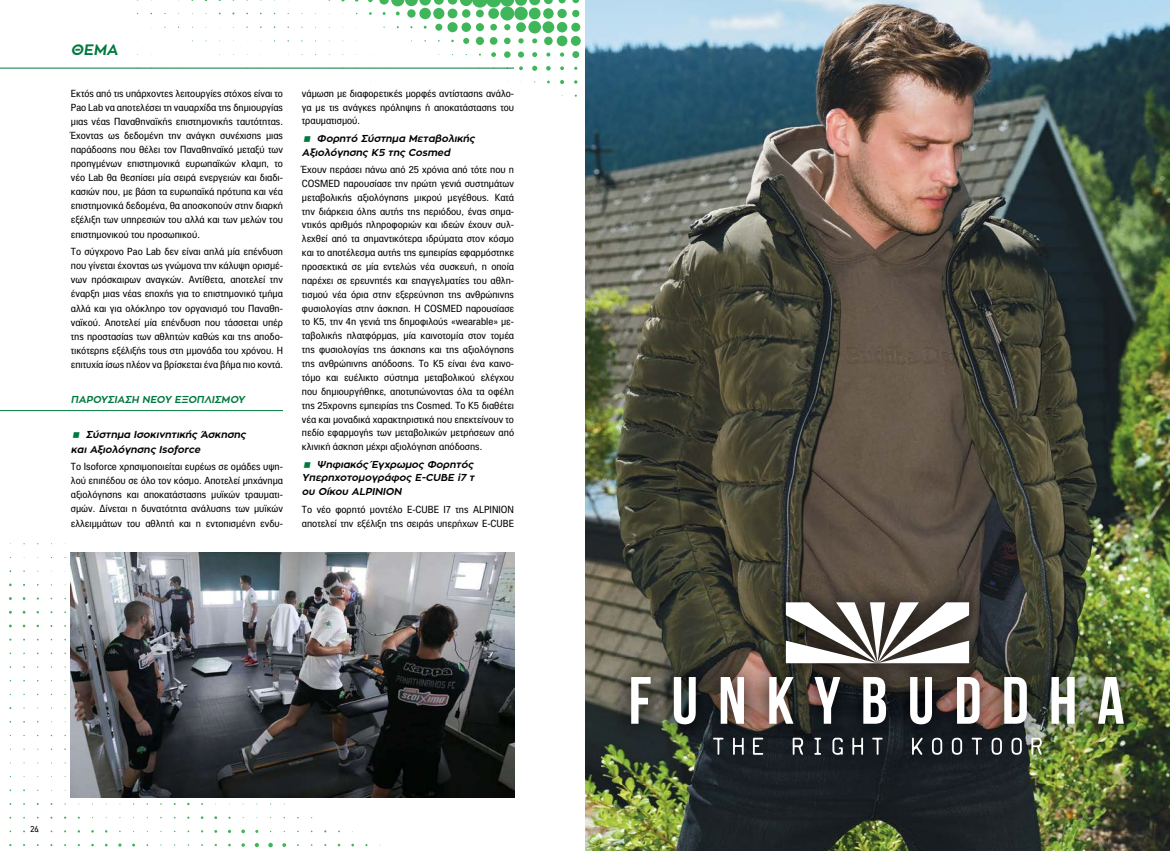
<style>
.page{position:relative;width:1170px;height:851px;background:#fff}
.page>*{position:absolute;margin:0;border:0;box-sizing:border-box;transform-origin:0 0}
.t1{font:700 15px "Zona Pro";color:#00793f}
.t2{font:10px/13.9px "PF Paperback";color:#000;text-align:justify}
.t3{font:italic 700 10px/13.9px "Zona Pro";color:#000}
.t4{font:italic 700 10px "Zona Pro";color:#00793f}
.t5{font:8.75px "PF Din Text";color:#000}
</style>
<div class="page">
<svg style="left:558px;top:0;width:7px;height:3px"></svg>
<svg style="left:572px;top:0;width:7px;height:3px"></svg>
<svg style="left:379px;top:0;width:173px;height:15px"></svg>
<div style="left:407px;top:9px;width:8px;height:9px;background:#3fb659;border-radius:50%"></div>
<div style="left:419px;top:8px;width:12px;height:11px;background:#3fb659;border-radius:50%"></div>
<div style="left:433px;top:8px;width:11px;height:11px;background:#3fb659;border-radius:50%"></div>
<div style="left:447px;top:9px;width:10px;height:9px;background:#3fb659;border-radius:50%"></div>
<div style="left:462px;top:9px;width:8px;height:9px;background:#3fb659;border-radius:50%"></div>
<div style="left:476px;top:10px;width:8px;height:7px;background:#3fb659;border-radius:50%"></div>
<div style="left:488px;top:8px;width:11px;height:11px;background:#3fb659;border-radius:50%"></div>
<div style="left:500px;top:7px;width:14px;height:13px;background:#3fb659;border-radius:50%"></div>
<div style="left:514px;top:7px;width:13px;height:13px;background:#3fb659;border-radius:50%"></div>
<div style="left:529px;top:8px;width:11px;height:11px;background:#3fb659;border-radius:50%"></div>
<div style="left:543px;top:8px;width:10px;height:11px;background:#3fb659;border-radius:50%"></div>
<div style="left:557px;top:9px;width:9px;height:9px;background:#3fb659;border-radius:50%"></div>
<div style="left:572px;top:10px;width:7px;height:7px;background:#3fb659;border-radius:50%"></div>
<div style="left:435px;top:24px;width:7px;height:7px;background:#3fb659;border-radius:50%"></div>
<div style="left:447px;top:22px;width:10px;height:10px;background:#3fb659;border-radius:50%"></div>
<div style="left:461px;top:22px;width:10px;height:10px;background:#3fb659;border-radius:50%"></div>
<div style="left:476px;top:23px;width:8px;height:8px;background:#3fb659;border-radius:50%"></div>
<div style="left:490px;top:24px;width:7px;height:7px;background:#3fb659;border-radius:50%"></div>
<svg style="left:504px;top:24px;width:6px;height:6px"></svg>
<div style="left:516px;top:22px;width:10px;height:10px;background:#3fb659;border-radius:50%"></div>
<div style="left:528px;top:21px;width:13px;height:12px;background:#3fb659;border-radius:50%"></div>
<div style="left:542px;top:21px;width:12px;height:12px;background:#3fb659;border-radius:50%"></div>
<div style="left:557px;top:22px;width:10px;height:10px;background:#3fb659;border-radius:50%"></div>
<div style="left:571px;top:23px;width:9px;height:9px;background:#3fb659;border-radius:50%"></div>
<svg style="left:463px;top:38px;width:6px;height:6px"></svg>
<div style="left:476px;top:37px;width:8px;height:8px;background:#3fb659;border-radius:50%"></div>
<div style="left:489px;top:37px;width:8px;height:8px;background:#3fb659;border-radius:50%"></div>
<svg style="left:504px;top:38px;width:6px;height:6px"></svg>
<svg style="left:518px;top:38px;width:5px;height:5px"></svg>
<svg style="left:532px;top:38px;width:5px;height:5px"></svg>
<div style="left:544px;top:37px;width:8px;height:8px;background:#3fb659;border-radius:50%"></div>
<div style="left:556px;top:36px;width:11px;height:10px;background:#3fb659;border-radius:50%"></div>
<div style="left:570px;top:36px;width:10px;height:10px;background:#3fb659;border-radius:50%"></div>
<svg style="left:491px;top:52px;width:5px;height:5px"></svg>
<div style="left:504px;top:51px;width:6px;height:7px;background:#3fb659;border-radius:50%"></div>
<svg style="left:518px;top:52px;width:6px;height:6px"></svg>
<svg style="left:532px;top:52px;width:5px;height:5px"></svg>
<svg style="left:546px;top:53px;width:4px;height:4px"></svg>
<svg style="left:560px;top:52px;width:4px;height:5px"></svg>
<div style="left:572px;top:51px;width:7px;height:7px;background:#3fb659;border-radius:50%"></div>
<svg style="left:519px;top:66px;width:4px;height:4px"></svg>
<svg style="left:532px;top:66px;width:5px;height:5px"></svg>
<svg style="left:546px;top:66px;width:4px;height:5px"></svg>
<svg style="left:560px;top:66px;width:4px;height:4px"></svg>
<svg style="left:560px;top:80px;width:4px;height:4px"></svg>
<svg style="left:574px;top:80px;width:3px;height:4px"></svg>
<svg style="left:268px;top:842px;width:5px;height:5px"></svg>
<svg style="left:255px;top:843px;width:4px;height:4px"></svg>
<svg style="left:241px;top:829px;width:4px;height:4px"></svg>
<hr style="left:0;top:68px;width:514px;height:1px;background:#00793f">
<img style="left:585px;top:0;width:584px;height:850px">
<img style="left:601px;top:572px;width:552px;height:212px">
<svg style="left:631px;top:677px;width:19px;height:46px"></svg>
<svg style="left:673px;top:677px;width:22px;height:47px"></svg>
<svg style="left:720px;top:677px;width:24px;height:46px"></svg>
<svg style="left:769px;top:677px;width:24px;height:46px"></svg>
<svg style="left:814px;top:677px;width:26px;height:46px"></svg>
<svg style="left:863px;top:677px;width:23px;height:46px"></svg>
<svg style="left:910px;top:677px;width:21px;height:47px"></svg>
<svg style="left:956px;top:677px;width:23px;height:46px"></svg>
<svg style="left:1004px;top:677px;width:22px;height:46px"></svg>
<svg style="left:1051px;top:677px;width:23px;height:46px"></svg>
<svg style="left:1097px;top:677px;width:26px;height:46px"></svg>
<svg style="left:708px;top:737px;width:15px;height:17px"></svg>
<svg style="left:733px;top:737px;width:10px;height:17px"></svg>
<svg style="left:752px;top:737px;width:11px;height:17px"></svg>
<svg style="left:792px;top:737px;width:11px;height:17px"></svg>
<svg style="left:814px;top:737px;width:7px;height:17px"></svg>
<svg style="left:832px;top:737px;width:10px;height:17px"></svg>
<svg style="left:852px;top:737px;width:11px;height:17px"></svg>
<svg style="left:872px;top:737px;width:10px;height:17px"></svg>
<svg style="left:912px;top:737px;width:10px;height:17px"></svg>
<svg style="left:931px;top:737px;width:11px;height:17px"></svg>
<svg style="left:951px;top:737px;width:11px;height:17px"></svg>
<svg style="left:971px;top:737px;width:10px;height:17px"></svg>
<svg style="left:991px;top:737px;width:10px;height:17px"></svg>
<svg style="left:1011px;top:737px;width:10px;height:17px"></svg>
<svg style="left:1031px;top:737px;width:10px;height:17px"></svg>
<svg style="left:785px;top:602px;width:184px;height:61px"></svg>
<svg style="left:585px;top:0;width:7px;height:3px"></svg>
<hr style="left:0;top:410px;width:283px;height:1px;background:#00793f">
<img style="left:71px;top:552px;width:443px;height:245px">
<h1 class="t1" style="left:71px;top:40px;width:51px">ΘΕΜΑ</h1>
<p class="t2" style="left:71px;top:86px;width:214px">Εκτός από τις υπάρχοντες λειτουργίες στόχος είναι το Pao Lab να αποτελέσει τη ναυαρχίδα της δημιουργίας µιας νέας Παναθηναϊκής επιστημονικής ταυτότητας.<br>Έχοντας ως δεδομένη την ανάγκη συνέχισης µιας παράδοσης που θέλει τον Παναθηναϊκό µεταξύ των προηγµένων επιστημονικά ευρωπαϊκών κλαµπ, το νέο Lab θα θεσπίσει µία σειρά ενεργειών και διαδι&shy;κασιών που, µε βάση τα ευρωπαϊκά πρότυπα και νέα επιστηµονικά δεδοµένα, θα αποσκοπούν στην διαρκή εξέλιξη των υπηρεσιών του αλλά και των µελών του επιστημονικού του προσωπικού.</p>
<p class="t2" style="left:71px;top:244px;width:214px">Το σύγχρονο Pao Lab δεν είναι απλά µία επένδυση που γίνεται έχοντας ως γνώμονα την κάλυψη ορισµέ&shy;νων πρόσκαιρων αναγκών. Αντίθετα, αποτελεί την έναρξη µιας νέας εποχής για το επιστηµονικό τµήµα αλλά και για ολόκληρο τον οργανισμό του Παναθη&shy;ναϊκού. Αποτελεί µία επένδυση που τάσσεται υπέρ της προστασίας των αθλητών καθώς και της αποδο&shy;τικότερης εξέλιξής τους στη µμονάδα του χρόνου. Η επιτυχία ίσως πλέον να βρίσκεται ένα βήμα πιο κοντά.</p>
<p class="t4" style="left:71px;top:393px;width:177px">ΠΑΡΟΥΣΙΑΣΗ ΝΕΟΥ ΕΞΟΠΛΙΣΜΟΥ</p>
<p class="t3" style="left:71px;top:428px;width:179px;text-indent:15px">Σύστηµα Ισοκινητικής Άσκησης και Αξιολόγησης Isoforce</p>
<p class="t2" style="left:71px;top:459px;width:214px">Το Isoforce χρησιµοποιείται ευρέως σε οµάδες υψη&shy;λού επιπέδου σε όλο τον κόσµο. Αποτελεί µηχάνηµα αξιολόγησης και αποκατάστασης µυϊκών τραυµατι&shy;σµών. Δίνεται η δυνατότητα ανάλυσης των µυϊκών ελλειµµάτων του αθλητή και η εντοπισµένη ενδυ-</p>
<p class="t2" style="left:302px;top:86px;width:214px">νάµωση µε διαφορετικές µορφές αντίστασης ανάλο&shy;γα µε τις ανάγκες πρόληψης ή αποκατάστασης του τραυµατισµού.</p>
<p class="t3" style="left:302px;top:131px;width:177px;text-indent:15px">Φορητό Σύστηµα Μεταβολικής<br>Αξιολόγησης Κ5 της Cosmed</p>
<p class="t2" style="left:302px;top:162px;width:214px">Έχουν περάσει πάνω από 25 χρόνια από τότε που η COSMED παρουσίασε την πρώτη γενιά συστηµάτων µεταβολικής αξιολόγησης µικρού µεγέθους. Κατά την διάρκεια όλης αυτής της περιόδου, ένας σηµα&shy;ντικός αριθµός πληροφοριών και ιδεών έχουν συλ&shy;λεχθεί από τα σηµαντικότερα ιδρύµατα στον κόσµο και το αποτέλεσµα αυτής της εµπειρίας εφαρµόστηκε προσεκτικά σε µία εντελώς νέα συσκευή, η οποία παρέχει σε ερευνητές και επαγγελµατίες του αθλη&shy;τισµού νέα όρια στην εξερεύνηση της ανθρώπινης φυσιολογίας στην άσκηση. Η COSMED παρουσίασε το K5, την 4η γενιά της δηµοφιλούς «wearable» µε&shy;ταβολικής πλατφόρµας, µία καινοτοµία στον τοµέα της φυσιολογίας της άσκησης και της αξιολόγησης της ανθρώπινης απόδοσης. Το K5 είναι ένα καινο&shy;τόµο και ευέλικτο σύστηµα µεταβολικού ελέγχου που δηµιουργήθηκε, αποτυπώνοντας όλα τα οφέλη της 25χρονης εµπειρίας της Cosmed. Το K5 διαθέτει νέα και µοναδικά χαρακτηριστικά που επεκτείνουν το πεδίο εφαρµογής των µεταβολικών µετρήσεων από κλινική άσκηση µέχρι αξιολόγηση απόδοσης.</p>
<p class="t3" style="left:302px;top:457px;width:176px;text-align:justify;text-indent:15px">Ψηφιακός Έγχρωµος Φορητός Υπερηχοτοµογράφος E-CUBE i7 τ ου Οίκου ALPINION</p>
<p class="t2" style="left:302px;top:502px;width:214px">Το νέο φορητό µοντέλο E-CUBE I7 της ALPINION αποτελεί την εξέλιξη της σειράς υπερήχων E-CUBE</p>
<p class="t5" style="left:30px;top:823px;width:10px">26</p>
</div>
